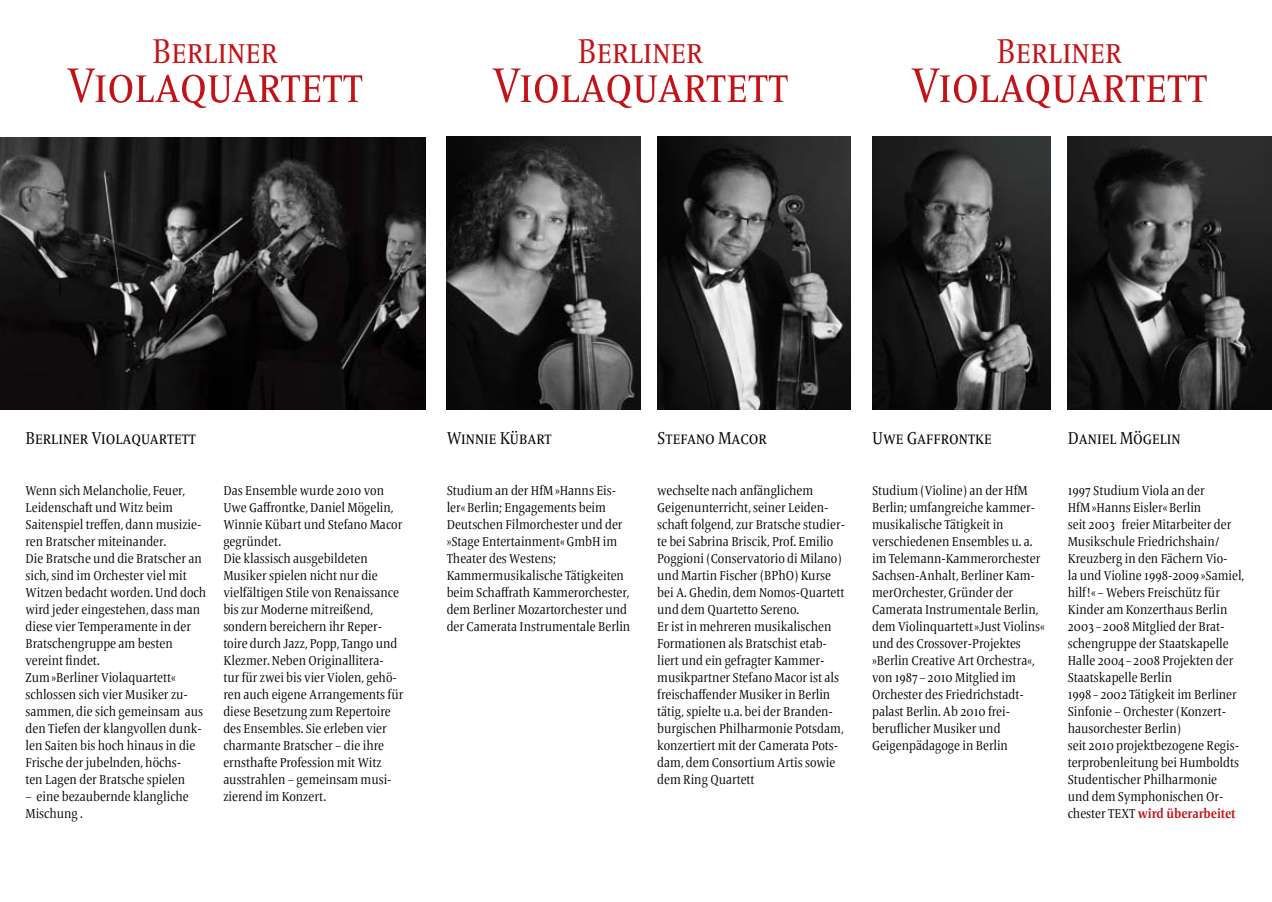
<style>
.page{position:relative;width:1272px;height:902px;background:#fff}
.page>*{position:absolute;margin:0;border:0;box-sizing:border-box;transform-origin:0 0}
.t1{font:condensed 51px "Frutiger Serif LT Pro";color:#c21418}
.t2{font:condensed 36px "Frutiger Serif LT Pro";color:#c21418}
.t3{font:condensed 18px "Frutiger Serif LT Pro";color:#000}
.t4{font:condensed 13.5px/17px "Frutiger Serif LT Pro";color:#000}
.s1{font-weight:700;color:#c21418}
</style>
<div class="page">
<img style="left:0;top:137px;width:425px;height:272px">
<img style="left:1067px;top:136px;width:204px;height:273px">
<img style="left:657px;top:136px;width:193px;height:273px">
<img style="left:872px;top:136px;width:178px;height:273px">
<img style="left:446px;top:136px;width:194px;height:273px">
<h2 class="t2" style="left:152px;top:30px;width:127px">Berliner</h2>
<h1 class="t1" style="left:67px;top:55px;width:298px">Violaquartett</h1>
<h2 class="t2" style="left:577px;top:30px;width:127px">Berliner</h2>
<h1 class="t1" style="left:492px;top:55px;width:298px">Violaquartett</h1>
<h2 class="t2" style="left:996px;top:30px;width:127px">Berliner</h2>
<h1 class="t1" style="left:911px;top:55px;width:298px">Violaquartett</h1>
<h3 class="t3" style="left:26px;top:427px;width:172px">Berliner Violaquartett</h3>
<p class="t4" style="left:26px;top:481px;width:182px">Wenn sich Melancholie, Feuer,<br>Leidenschaft und Witz beim<br>Saitenspiel treffen, dann musizie&shy;ren Bratscher miteinander.<br>Die Bratsche und die Bratscher an sich, sind im Orchester viel mit<br>Witzen bedacht worden. Und doch wird jeder eingestehen, dass man diese vier Temperamente in der<br>Bratschengruppe am besten vereint findet.<br>Zum »Berliner Violaquartett« schlossen sich vier Musiker zu&shy;sammen, die sich gemeinsam aus den Tiefen der klangvollen dunk&shy;len Saiten bis hoch hinaus in die<br>Frische der jubelnden, höchs-<br>ten Lagen der Bratsche spielen</p>
<p class="t4" style="left:26px;top:788px;width:165px">– eine bezaubernde klangliche<br>Mischung .</p>
<p class="t4" style="left:223px;top:481px;width:181px">Das Ensemble wurde 2010 von<br>Uwe Gaffrontke, Daniel Mögelin,<br>Winnie Kübart und Stefano Macor gegründet.<br>Die klassisch ausgebildeten<br>Musiker spielen nicht nur die vielfältigen Stile von Renaissance bis zur Moderne mitreißend, sondern bereichern ihr Reper&shy;toire durch Jazz, Popp, Tango und<br>Klezmer. Neben Originallitera-<br>tur für zwei bis vier Violen, gehö&shy;ren auch eigene Arrangements für diese Besetzung zum Repertoire des Ensembles. Sie erleben vier charmante Bratscher – die ihre ernsthafte Profession mit Witz ausstrahlen – gemeinsam musi&shy;zierend im Konzert.</p>
<h3 class="t3" style="left:446px;top:427px;width:106px">Winnie Kübart</h3>
<p class="t4" style="left:446px;top:481px;width:185px">Studium an der HfM »Hanns Eis&shy;ler« Berlin; Engagements beim<br>Deutschen Filmorchester und der »Stage Entertainment« GmbH im<br>Theater des Westens;<br>Kammermusikalische Tätigkeiten beim Schaffrath Kammerorchester, dem Berliner Mozartorchester und der Camerata Instrumentale Berlin</p>
<h3 class="t3" style="left:657px;top:427px;width:111px">Stefano Macor</h3>
<p class="t4" style="left:657px;top:481px;width:189px">wechselte nach anfänglichem Geigenunterricht, seiner Leiden&shy;schaft folgend, zur Bratsche studier&shy;te bei Sabrina Briscik, Prof. Emilio Poggioni (Conservatorio di Milano) und Martin Fischer (BPhO) Kurse bei A. Ghedin, dem Nomos-Quartett und dem Quartetto Sereno.<br>Er ist in mehreren musikalischen Formationen als Bratschist etab&shy;liert und ein gefragter Kammer&shy;musikpartner Stefano Macor ist als freischaffender Musiker in Berlin tätig, spielte u.a. bei der Branden&shy;burgischen Philharmonie Potsdam, konzertiert mit der Camerata Pots&shy;dam, dem Consortium Artis sowie dem Ring Quartett</p>
<h3 class="t3" style="left:872px;top:427px;width:121px">Uwe Gaffrontke</h3>
<p class="t4" style="left:872px;top:481px;width:174px">Studium (Violine) an der HfM<br>Berlin; umfangreiche kammer&shy;musikalische Tätigkeit in verschiedenen Ensembles u. a. im Telemann-Kammerorchester<br>Sachsen-Anhalt, Berliner Kam&shy;merOrchester, Gründer der<br>Camerata Instrumentale Berlin, dem Violinquartett »Just Violins« und des Crossover-Projektes »Berlin Creative Art Orchestra«, von 1987 – 2010 Mitglied im<br>Orchester des Friedrichstadt&shy;palast Berlin. Ab 2010 frei&shy;beruflicher Musiker und<br>Geigenpädagoge in Berlin</p>
<h3 class="t3" style="left:1067px;top:427px;width:114px">Daniel Mögelin</h3>
<p class="t4" style="left:1067px;top:481px;width:178px">1997 Studium Viola an der<br>HfM »Hanns Eisler« Berlin<br>seit 2003 freier Mitarbeiter der<br>Musikschule Friedrichshain/<br>Kreuzberg in den Fächern Vio-<br>la und Violine 1998-2009 »Samiel, hilf!« – Webers Freischütz für<br>Kinder am Konzerthaus Berlin<br>2003 – 2008 Mitglied der Brat&shy;schengruppe der Staatskapelle<br>Halle 2004 – 2008 Projekten der<br>Staatskapelle Berlin<br>1998 – 2002 Tätigkeit im Berliner<br>Sinfonie – Orchester (Konzert&shy;hausorchester Berlin)<br>seit 2010 projektbezogene Regis&shy;terprobenleitung bei Humboldts<br>Studentischer Philharmonie<br>und dem Symphonischen Or&shy;chester TEXT <span class="s1">wird überarbeitet</span></p>
</div>
